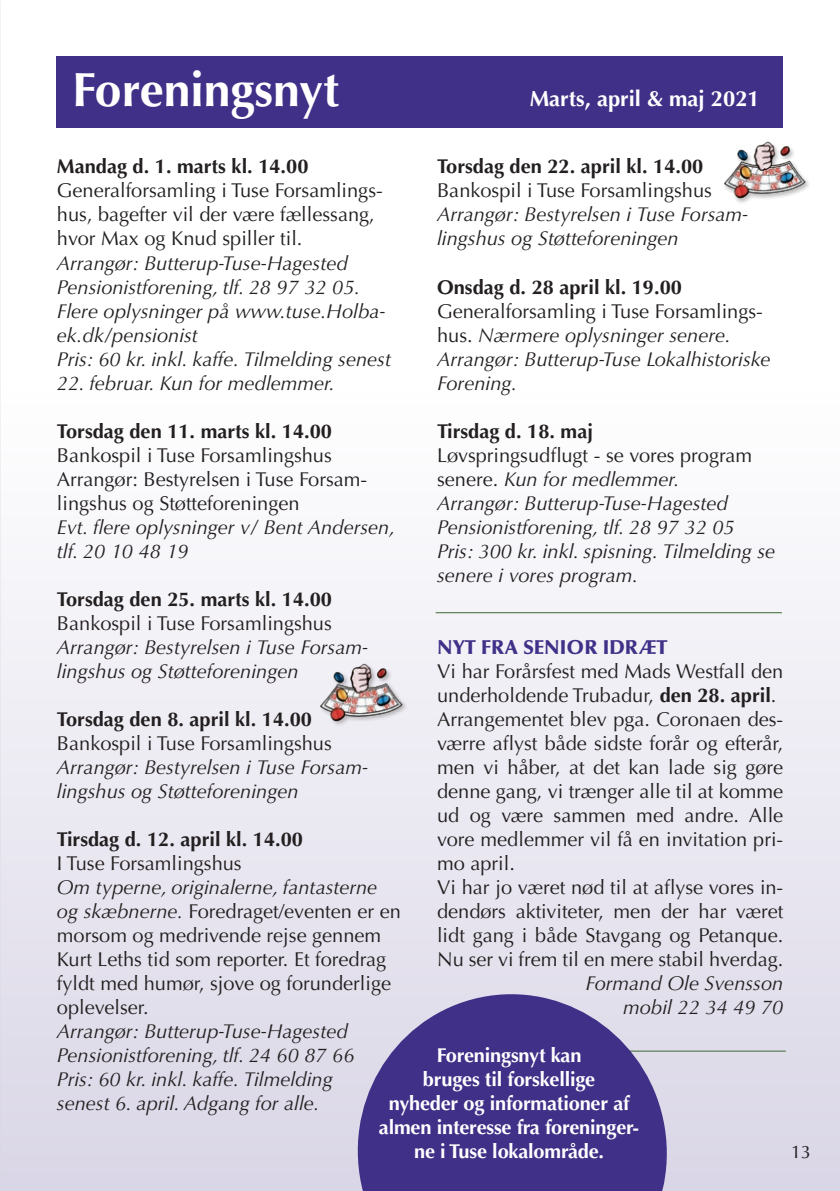
<style>
.page{position:relative;width:840px;height:1191px;background:#fff}
.page>*{position:absolute;margin:0;border:0;box-sizing:border-box;transform-origin:0 0}
.t1{font:700 48px "Optima LT Std";color:#fff}
.t2{font:700 22px "Optima LT Std";color:#fff}
.t3{font:20px/24px "Optima LT Std";color:#231f20}
.t4{font:italic 20px/24px "Optima LT Std";color:#231f20}
.t5{font:700 20px/24px "Optima LT Std";letter-spacing:-.01em;color:#fff;text-align:center}
.t6{font:700 20px "Optima LT Std";color:#231f20}
.t7{font:900 20px "Optima LT Std";color:#403088}
.t8{font:18px "Optima LT Std";color:#231f20}
.s1{font-weight:700}
.s2{font-style:italic}
.s3{font-weight:700;font-style:normal}
.s4{font-style:normal}
</style>
<div class="page">
<div style="left:0;top:390px;width:839px;height:801px;background:linear-gradient(to bottom,#fefefe,#d9d6e6)"></div>
<div style="left:57px;top:57px;width:725px;height:71px;background:#403088"></div>
<hr style="left:435px;top:612px;width:346px;height:1px;background:#3c6b30">
<hr style="left:439px;top:1050px;width:346px;height:1px;background:#3c6b30">
<div style="left:319px;top:663px;width:88px;height:63px;background:#231f20;opacity:.3"></div>
<img style="left:318px;top:659px;width:92px;height:64px">
<div style="left:722px;top:141px;width:88px;height:63px;background:#231f20;opacity:.3"></div>
<img style="left:722px;top:141px;width:88px;height:60px">
<svg style="left:346px;top:982px;width:332px;height:209px;background:#6c60a3"></svg>
<p class="t1" style="left:72px;top:62px;width:268px">Foreningsnyt</p>
<p class="t2" style="left:529px;top:86px;width:231px">Marts, april &amp; maj 2021</p>
<p class="t6" style="left:57px;top:155px;width:253px">Mandag d. 1. marts kl. 14.00</p>
<p class="t3" style="left:57px;top:179px;width:327px">Generalforsamling i Tuse Forsamlings&shy;hus, bagefter vil der være fællessang, hvor Max og Knud spiller til.</p>
<p class="t4" style="left:57px;top:251px;width:330px">Arrangør: Butterup-Tuse-Hagested Pensionistforening, tlf. 28 97 32 05.<br>Flere oplysninger på www.tuse.Holba&shy;ek.dk/pensionist</p>
<p class="t4" style="left:57px;top:347px;width:335px">Pris: 60 kr. inkl. kaffe. Tilmelding senest</p>
<p class="t4" style="left:57px;top:371px;width:279px">22. februar. Kun for medlemmer.</p>
<p class="t3" style="left:57px;top:419px;width:339px"><span class="s1">Torsdag den 11. marts kl. 14.00<br></span>Bankospil i Tuse Forsamlingshus<br>Arrangør: Bestyrelsen i Tuse Forsam&shy;lingshus og Støtteforeningen<br><span class="s2">Evt. flere oplysninger v/ Bent Andersen, tlf. 20 10 48 19</span></p>
<p class="t4" style="left:57px;top:587px;width:312px"><span class="s3">Torsdag den 25. marts kl. 14.00<br></span><span class="s4">Bankospil i Tuse Forsamlingshus </span>Arrangør: Bestyrelsen i Tuse Forsam&shy;lingshus og Støtteforeningen</p>
<p class="t4" style="left:57px;top:707px;width:312px"><span class="s3">Torsdag den 8. april kl. 14.00<br></span><span class="s4">Bankospil i Tuse Forsamlingshus<br></span>Arrangør: Bestyrelsen i Tuse Forsam&shy;lingshus og Støtteforeningen</p>
<p class="t6" style="left:57px;top:827px;width:247px">Tirsdag d. 12. april kl. 14.00</p>
<p class="t3" style="left:57px;top:851px;width:186px">I Tuse Forsamlingshus</p>
<p class="t3" style="left:57px;top:875px;width:345px"><span class="s2">Om typerne, originalerne, fantasterne og skæbnerne.</span> Foredraget/eventen er en morsom og medrivende rejse gennem Kurt Leths tid som reporter. Et foredrag fyldt med humør, sjove og forunderlige oplevelser.</p>
<p class="t4" style="left:57px;top:1019px;width:299px">Arrangør: Butterup-Tuse-Hagested<br>Pensionistforening, tlf. 24 60 87 66</p>
<p class="t4" style="left:57px;top:1067px;width:277px">Pris: 60 kr. inkl. kaffe. Tilmelding senest 6. april. Adgang for alle.</p>
<p class="t4" style="left:437px;top:155px;width:312px"><span class="s3">Torsdag den 22. april kl. 14.00<br></span><span class="s4">Bankospil i Tuse Forsamlingshus </span>Arrangør: Bestyrelsen i Tuse Forsam&shy;lingshus og Støtteforeningen</p>
<p class="t3" style="left:437px;top:275px;width:327px"><span class="s1">Onsdag d. 28 april kl. 19.00<br></span>Generalforsamling i Tuse Forsamlings&shy;hus. <span class="s2">Nærmere oplysninger senere.</span></p>
<p class="t4" style="left:437px;top:347px;width:335px">Arrangør: Butterup-Tuse Lokalhistoriske<br>Forening.</p>
<p class="t6" style="left:437px;top:419px;width:157px">Tirsdag d. 18. maj</p>
<p class="t3" style="left:437px;top:443px;width:316px">Løvspringsudflugt - se vores program senere. <span class="s2">Kun for medlemmer.</span></p>
<p class="t4" style="left:437px;top:491px;width:299px">Arrangør: Butterup-Tuse-Hagested<br>Pensionistforening, tlf. 28 97 32 05</p>
<p class="t4" style="left:437px;top:539px;width:339px">Pris: 300 kr. inkl. spisning. Tilmelding se senere i vores program.</p>
<p class="t7" style="left:437px;top:635px;width:232px">NYT FRA SENIOR IDRÆT</p>
<p class="t3" style="left:437px;top:659px;width:347px">Vi har Forårsfest med Mads Westfall den underholdende Trubadur, <span class="s1">den 28. april</span>.</p>
<p class="t3" style="left:437px;top:707px;width:347px;text-align:justify">Arrangementet blev pga. Coronaen des&shy;værre aflyst både sidste forår og efterår, men vi håber, at det kan lade sig gøre denne gang, vi trænger alle til at komme ud og være sammen med andre. Alle vore medlemmer vil få en invitation pri&shy;mo april.</p>
<p class="t3" style="left:437px;top:875px;width:347px;text-align:justify">Vi har jo været nød til at aflyse vores in&shy;dendørs aktiviteter, men der har været lidt gang i både Stavgang og Petanque.<br>Nu ser vi frem til en mere stabil hverdag.</p>
<p class="t4" style="left:585px;top:971px;width:199px">Formand Ole Svensson</p>
<p class="t4" style="left:622px;top:995px;width:162px">mobil 22 34 49 70</p>
<p class="t5" style="left:436px;top:1043px;width:146px">Foreningsnyt kan</p>
<p class="t5" style="left:422px;top:1067px;width:174px">bruges til forskellige</p>
<p class="t5" style="left:379px;top:1091px;width:262px">nyheder og informationer af almen interesse fra foreninger&shy;ne i Tuse lokalområde.</p>
<p class="t8" style="left:790px;top:1141px;width:22px">13</p>
</div>
